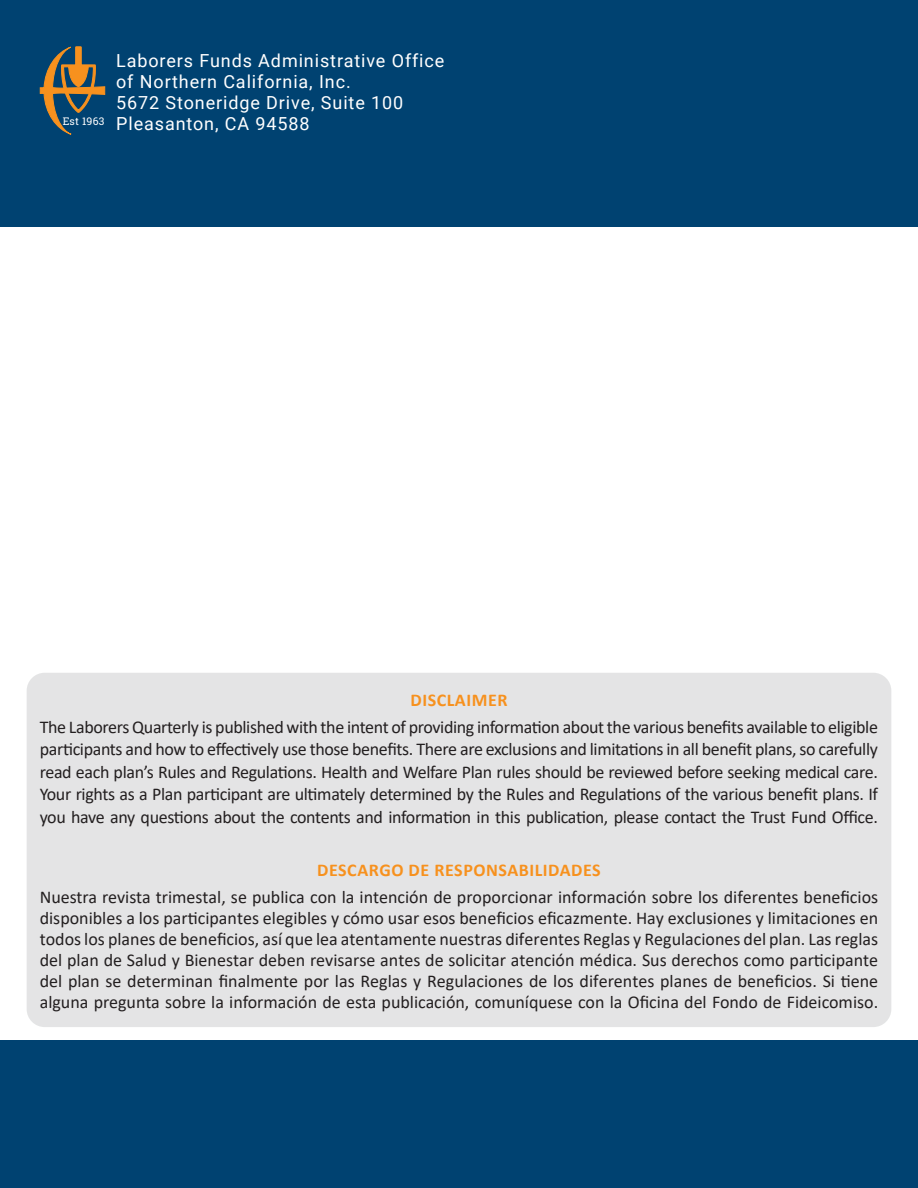
<style>
.page{position:relative;width:918px;height:1188px;background:#fff}
.page>*{position:absolute;margin:0;border:0;box-sizing:border-box;transform-origin:0 0}
.t1{font:18px/21px "Calibri";letter-spacing:-.015em;color:#231f20;text-align:justify}
.t2{font:18px "Roboto";letter-spacing:.05em;color:#fff}
.t3{font:700 18px "Calibri";letter-spacing:.03em;color:#f7911e}
.t4{font:10.5px "Roboto Slab";letter-spacing:.02em;color:#fff}
</style>
<div class="page">
<div style="left:27px;top:673px;width:864px;height:354px;background:#e4e4e5;border-radius:18px"></div>
<div style="left:0;top:0;width:918px;height:227px;background:#004271"></div>
<svg style="left:39px;top:46px;width:67px;height:89px"></svg>
<div style="left:0;top:1040px;width:918px;height:148px;background:#004271"></div>
<p class="t2" style="left:116px;top:48px;width:330px">Laborers Funds Administrative Office</p>
<p class="t2" style="left:116px;top:69px;width:236px">of Northern California, Inc.</p>
<p class="t2" style="left:116px;top:90px;width:289px">5672 Stoneridge Drive, Suite 100</p>
<p class="t4" style="left:63px;top:114px;width:43px">Est 1963</p>
<p class="t2" style="left:116px;top:111px;width:195px">Pleasanton, CA 94588</p>
<p class="t3" style="left:410px;top:687px;width:99px">DISCLAIMER</p>
<p class="t1" style="left:40px;top:715px;width:840px;line-height:22.5px">The Laborers Quarterly is published with the intent of providing information about the various benefits available to eligible participants and how to effectively use those benefits. There are exclusions and limitations in all benefit plans, so carefully read each plan’s Rules and Regulations. Health and Welfare Plan rules should be reviewed before seeking medical care.<br>Your rights as a Plan participant are ultimately determined by the Rules and Regulations of the various benefit plans. If you have any questions about the contents and information in this publication, please contact the Trust Fund Office.</p>
<p class="t3" style="left:317px;top:858px;width:285px">DESCARGO DE RESPONSABILIDADES</p>
<p class="t1" style="left:40px;top:886px;width:840px">Nuestra revista trimestal, se publica con la intención de proporcionar información sobre los diferentes beneficios disponibles a los participantes elegibles y cómo usar esos beneficios eficazmente. Hay exclusiones y limitaciones en todos los planes de beneficios, así que lea atentamente nuestras diferentes Reglas y Regulaciones del plan. Las reglas del plan de Salud y Bienestar deben revisarse antes de solicitar atención médica. Sus derechos como participante del plan se determinan finalmente por las Reglas y Regulaciones de los diferentes planes de beneficios. Si tiene alguna pregunta sobre la información de esta publicación, comuníquese con la Oficina del Fondo de Fideicomiso.</p>
</div>
